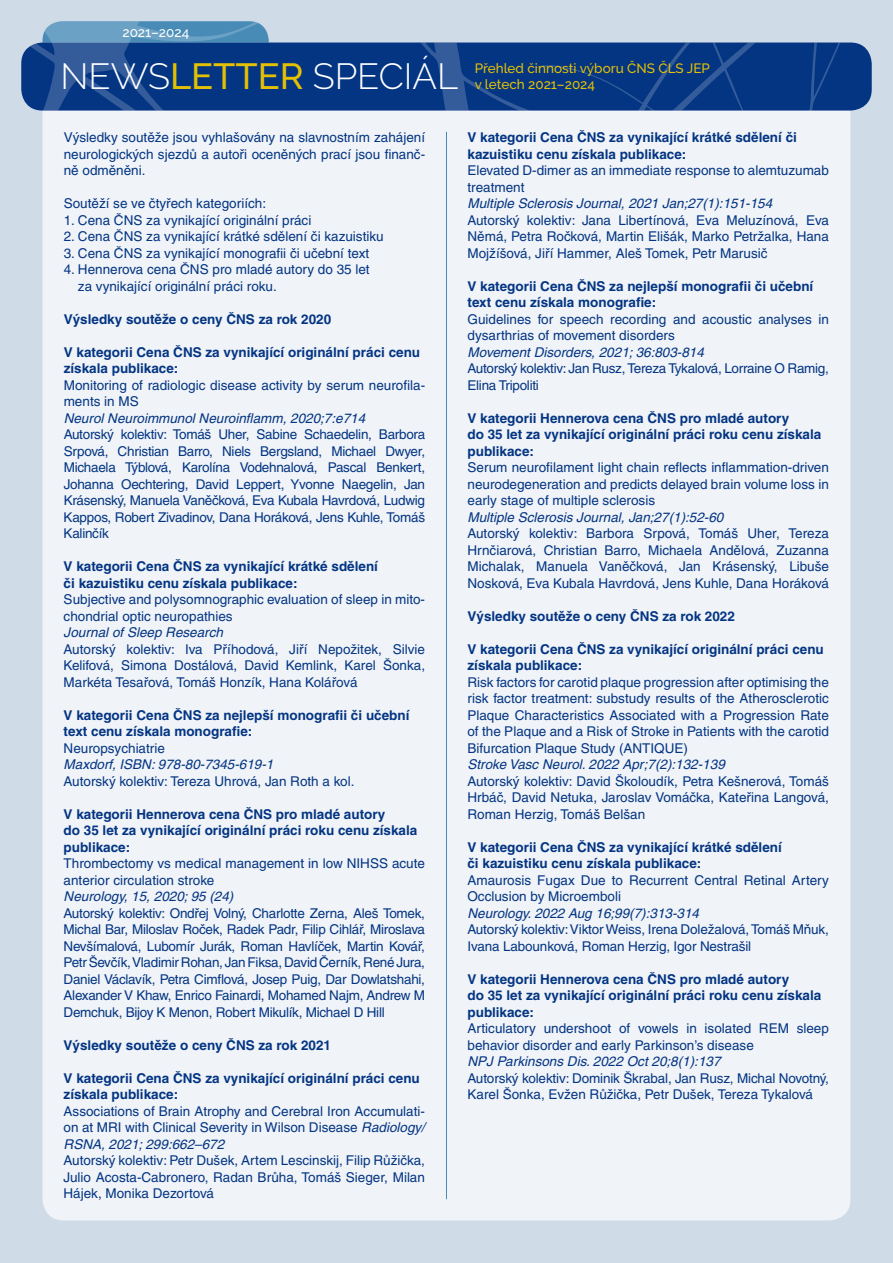
<style>
.page{position:relative;width:893px;height:1263px;background:#d0dbe8}
.page>*{position:absolute;margin:0;border:0;box-sizing:border-box;transform-origin:0 0}
.t1{font:300 36.3px "Raleway";color:#fff}
.t2{font:13.5px/16.5px "Helvetica CE";color:#033583;text-align:justify}
.t3{font:700 13.5px/16.5px "Helvetica CE";color:#033583}
.t4{font:italic 13.5px "Helvetica CE";color:#033583}
.t5{font:13.5px/16.5px "Helvetica CE";letter-spacing:-.02em;color:#033583}
.t6{font:500 13.5px "Raleway";color:#e4c005}
.t7{font:500 13.5px "Raleway";color:#fff}
.s1{font-weight:500;color:#e4c005}
.s2{font-style:italic}
</style>
<div class="page">
<div style="left:43px;top:64px;width:807px;height:1156px;background:#f0f3f7;border-radius:21px"></div>
<svg style="left:21px;top:21px;width:851px;height:90px;fill:#033583"></svg>
<hr style="left:446px;top:132px;width:1px;height:1067px;background:#478bb6">
<p class="t7" style="left:122px;top:25px;width:68px">2021–2024</p>
<h1 class="t1" style="left:61px;top:55px;width:399px">NEWS<span class="s1">LETTER</span> SPECIÁL</h1>
<p class="t6" style="left:475px;top:61px;width:237px">Přehled činnosti výboru ČNS ČLS JEP</p>
<p class="t6" style="left:475px;top:77px;width:122px">v letech 2021–2024</p>
<p class="t2" style="left:64px;top:129px;width:363px">Výsledky soutěže jsou vyhlašovány na slavnostním zahájení neurologických sjezdů a autoři oceněných prací jsou finanč&shy;ně odměněni.</p>
<p class="t2" style="left:64px;top:195px;width:204px">Soutěží se ve čtyřech kategoriích:</p>
<p class="t2" style="left:64px;top:212px;width:249px">1. Cena ČNS za vynikající originální práci</p>
<p class="t2" style="left:64px;top:228px;width:321px">2. Cena ČNS za vynikající krátké sdělení či kazuistiku</p>
<p class="t2" style="left:64px;top:245px;width:307px">3. Cena ČNS za vynikající monografii či učební text</p>
<p class="t2" style="left:78px;top:261px;width:293px;text-indent:-14px">4. Hennerova cena ČNS pro mladé autory do 35 let za vynikající originální práci roku.</p>
<p class="t3" style="left:64px;top:311px;width:269px">Výsledky soutěže o ceny ČNS za rok 2020</p>
<p class="t3" style="left:64px;top:344px;width:358px">V kategorii Cena ČNS za vynikající originální práci cenu získala publikace:</p>
<p class="t2" style="left:64px;top:377px;width:363px">Monitoring of radiologic disease activity by serum neurofila&shy;ments in MS</p>
<p class="t4" style="left:64px;top:410px;width:303px">Neurol Neuroimmunol Neuroinflamm, 2020;7:e714</p>
<p class="t2" style="left:64px;top:426px;width:363px">Autorský kolektiv: Tomáš Uher, Sabine Schaedelin, Barbora Srpová, Christian Barro, Niels Bergsland, Michael Dwyer, Michaela Týblová, Karolína Vodehnalová, Pascal Benkert, Johanna Oechtering, David Leppert, Yvonne Naegelin, Jan Krásenský, Manuela Vaněčková, Eva Kubala Havrdová, Ludwig Kappos, Robert Zivadinov, Dana Horáková, Jens Kuhle, Tomáš Kalinčík</p>
<p class="t3" style="left:64px;top:558px;width:316px">V kategorii Cena ČNS za vynikající krátké sdělení či kazuistiku cenu získala publikace:</p>
<p class="t2" style="left:64px;top:591px;width:363px">Subjective and polysomnographic evaluation of sleep in mito&shy;chondrial optic neuropathies</p>
<p class="t4" style="left:64px;top:625px;width:161px">Journal of Sleep Research</p>
<p class="t2" style="left:64px;top:641px;width:363px">Autorský kolektiv: Iva Příhodová, Jiří Nepožitek, Silvie Kelifová, Simona Dostálová, David Kemlink, Karel Šonka, Markéta Tesařová, Tomáš Honzík, Hana Kolářová</p>
<p class="t3" style="left:64px;top:707px;width:347px">V kategorii Cena ČNS za nejlepší monografii či učební text cenu získala monografie:</p>
<p class="t2" style="left:64px;top:740px;width:103px">Neuropsychiatrie</p>
<p class="t4" style="left:64px;top:757px;width:211px">Maxdorf, ISBN: 978-80-7345-619-1</p>
<p class="t2" style="left:64px;top:773px;width:292px">Autorský kolektiv: Tereza Uhrová, Jan Roth a kol.</p>
<p class="t3" style="left:64px;top:806px;width:355px">V kategorii Hennerova cena ČNS pro mladé autory<br>do 35 let za vynikající originální práci roku cenu získala publikace:</p>
<p class="t2" style="left:64px;top:855px;width:363px">Thrombectomy vs medical management in low NIHSS acute anterior circulation stroke</p>
<p class="t4" style="left:64px;top:889px;width:171px">Neurology, 15, 2020; 95 (24)</p>
<p class="t2" style="left:64px;top:905px;width:363px">Autorský kolektiv: Ondřej Volný, Charlotte Zerna, Aleš Tomek, Michal Bar, Miloslav Roček, Radek Padr, Filip Cihlář, Miroslava Nevšímalová, Lubomír Jurák, Roman Havlíček, Martin Kovář, Petr Ševčík,Vladimir Rohan, Jan Fiksa, David Černík, René Jura, Daniel Václavík, Petra Cimflová, Josep Puig, Dar Dowlatshahi, Alexander V Khaw, Enrico Fainardi, Mohamed Najm, Andrew M Demchuk, Bijoy K Menon, Robert Mikulík, Michael D Hill</p>
<p class="t3" style="left:64px;top:1037px;width:269px">Výsledky soutěže o ceny ČNS za rok 2021</p>
<p class="t3" style="left:64px;top:1070px;width:358px">V kategorii Cena ČNS za vynikající originální práci cenu získala publikace:</p>
<p class="t2" style="left:64px;top:1103px;width:363px">Associations of Brain Atrophy and Cerebral Iron Accumulati&shy;on at MRI with Clinical Severity in Wilson Disease <span class="s2">Radiology/ RSNA, 2021; 299:662–672</span></p>
<p class="t2" style="left:64px;top:1152px;width:363px">Autorský kolektiv: Petr Dušek, Artem Lescinskij, Filip Růžička, Julio Acosta-Cabronero, Radan Brůha, Tomáš Sieger, Milan Hájek, Monika Dezortová</p>
<p class="t3" style="left:467px;top:129px;width:331px">V kategorii Cena ČNS za vynikající krátké sdělení či kazuistiku cenu získala publikace:</p>
<p class="t2" style="left:467px;top:162px;width:363px">Elevated D-dimer as an immediate response to alemtuzumab treatment</p>
<p class="t4" style="left:467px;top:196px;width:306px">Multiple Sclerosis Journal, 2021 Jan;27(1):151-154</p>
<p class="t2" style="left:467px;top:212px;width:363px">Autorský kolektiv: Jana Libertínová, Eva Meluzínová, Eva Němá, Petra Ročková, Martin Elišák, Marko Petržalka, Hana Mojžíšová, Jiří Hammer, Aleš Tomek, Petr Marusič</p>
<p class="t3" style="left:467px;top:278px;width:347px">V kategorii Cena ČNS za nejlepší monografii či učební text cenu získala monografie:</p>
<p class="t2" style="left:467px;top:311px;width:363px">Guidelines for speech recording and acoustic analyses in dysarthrias of movement disorders</p>
<p class="t4" style="left:467px;top:344px;width:238px">Movement Disorders, 2021; 36:803-814</p>
<p class="t5" style="left:467px;top:360px;width:363px">Autorský kolektiv: Jan Rusz, Tereza Tykalová, Lorraine O Ramig,<br>Elina Tripoliti</p>
<p class="t3" style="left:467px;top:410px;width:355px">V kategorii Hennerova cena ČNS pro mladé autory<br>do 35 let za vynikající originální práci roku cenu získala publikace:</p>
<p class="t2" style="left:467px;top:459px;width:363px">Serum neurofilament light chain reflects inflammation-driven neurodegeneration and predicts delayed brain volume loss in early stage of multiple sclerosis</p>
<p class="t4" style="left:467px;top:509px;width:257px">Multiple Sclerosis Journal, Jan;27(1):52-60</p>
<p class="t2" style="left:467px;top:525px;width:363px">Autorský kolektiv: Barbora Srpová, Tomáš Uher, Tereza Hrnčiarová, Christian Barro, Michaela Andělová, Zuzanna Michalak, Manuela Vaněčková, Jan Krásenský, Libuše Nosková, Eva Kubala Havrdová, Jens Kuhle, Dana Horáková</p>
<p class="t3" style="left:467px;top:607px;width:269px">Výsledky soutěže o ceny ČNS za rok 2022</p>
<p class="t3" style="left:467px;top:640px;width:358px">V kategorii Cena ČNS za vynikající originální práci cenu získala publikace:</p>
<p class="t2" style="left:467px;top:673px;width:363px">Risk factors for carotid plaque progression after optimising the risk factor treatment: substudy results of the Atherosclerotic Plaque Characteristics Associated with a Progression Rate of the Plaque and a Risk of Stroke in Patients with the carotid Bifurcation Plaque Study (ANTIQUE)</p>
<p class="t4" style="left:467px;top:756px;width:259px">Stroke Vasc Neurol. 2022 Apr;7(2):132-139</p>
<p class="t2" style="left:467px;top:772px;width:363px">Autorský kolektiv: David Školoudík, Petra Kešnerová, Tomáš Hrbáč, David Netuka, Jaroslav Vomáčka, Kateřina Langová, Roman Herzig, Tomáš Belšan</p>
<p class="t3" style="left:467px;top:838px;width:316px">V kategorii Cena ČNS za vynikající krátké sdělení či kazuistiku cenu získala publikace:</p>
<p class="t2" style="left:467px;top:871px;width:363px">Amaurosis Fugax Due to Recurrent Central Retinal Artery<br>Occlusion by Microemboli</p>
<p class="t4" style="left:467px;top:905px;width:233px">Neurology. 2022 Aug 16;99(7):313-314</p>
<p class="t2" style="left:467px;top:921px;width:363px">Autorský kolektiv:Viktor Weiss, Irena Doležalová,Tomáš Mňuk,<br>Ivana Labounková, Roman Herzig, Igor Nestrašil</p>
<p class="t3" style="left:467px;top:970px;width:355px">V kategorii Hennerova cena ČNS pro mladé autory<br>do 35 let za vynikající originální práci roku cenu získala publikace:</p>
<p class="t2" style="left:467px;top:1020px;width:363px">Articulatory undershoot of vowels in isolated REM sleep behavior disorder and early Parkinson’s disease</p>
<p class="t4" style="left:467px;top:1053px;width:255px">NPJ Parkinsons Dis. 2022 Oct 20;8(1):137</p>
<p class="t2" style="left:467px;top:1069px;width:363px">Autorský kolektiv: Dominik Škrabal, Jan Rusz, Michal Novotný,<br>Karel Šonka, Evžen Růžička, Petr Dušek, Tereza Tykalová</p>
</div>
